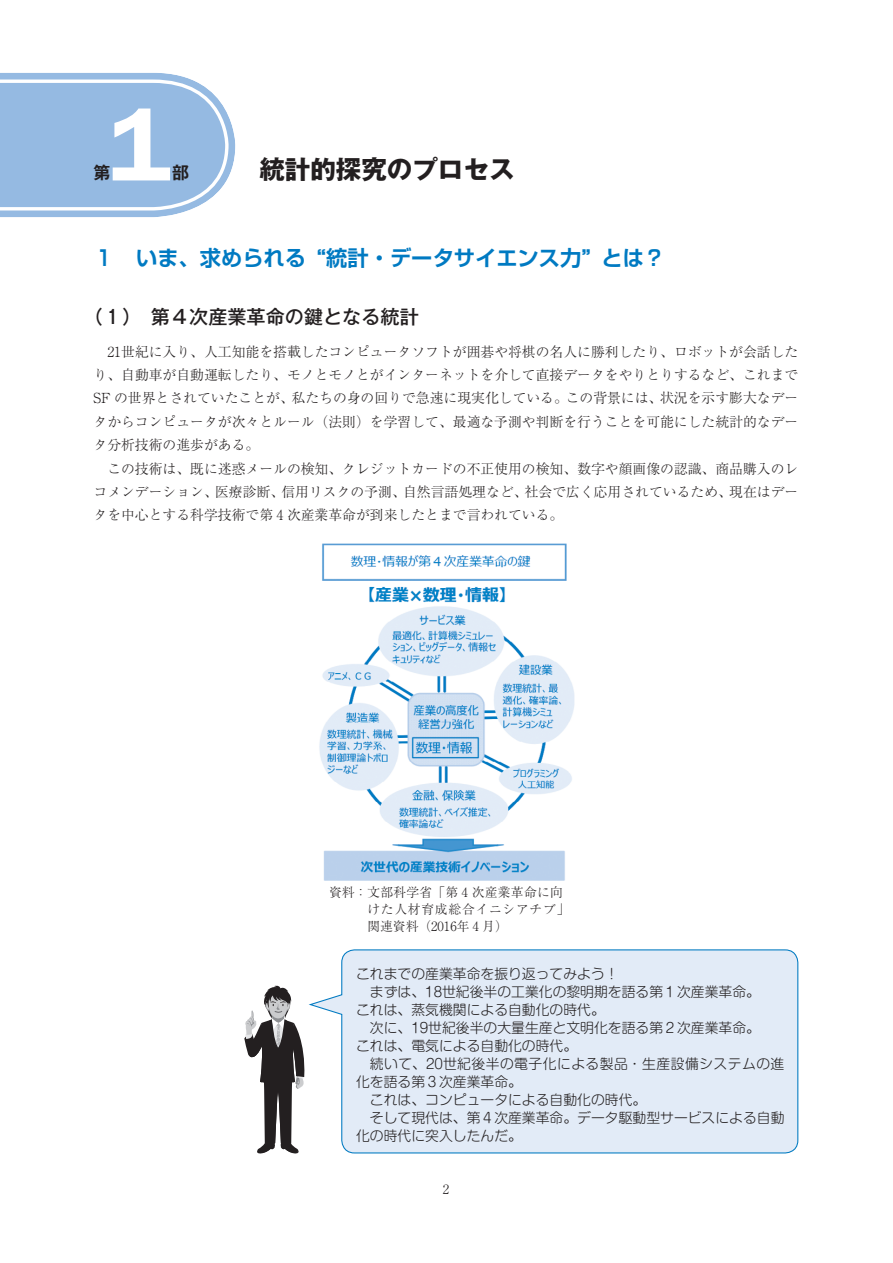
<style>
.page{position:relative;width:893px;height:1263px;background:#fff}
.page>*{position:absolute;margin:0;border:0;box-sizing:border-box;transform-origin:0 0}
.t1{font:600 106.35px "Franklin Gothic";color:#fff}
.t2{font:700 25.5px "Gothic MB101 Pr 6";color:#231f20}
.t3{font:700 21.3px "Shin Go Pr 6 De";color:#007ac2}
.t4{font:500 19.2px "Gothic MB101 Pr 6";color:#231f20}
.t5{font:700 16.95px "Gothic MB101 Pr 6 De";color:#231f20}
.t6{font:300 13.8px/23.4px "Ryumin Pr 6";color:#231f20;text-align:justify}
.t7{font:300 13.8px/18.1px "Shin M Go Pr 6";color:#231f20}
.t8{font:300 12.75px/17px "Ryumin Pr 6";letter-spacing:.025em;color:#231f20}
.s1{font-family:"TH Shingo Gaiji DB";font-weight:400}
.s2{font-family:"TH Gotic MB101 Gaiji M";font-weight:400}
.s3{font-family:"Gothic MB101 Pro"}
.s4{font-family:"TH Ryumin Gaiji L";font-weight:400}
</style>
<div class="page">
<svg style="left:309px;top:949px;width:490px;height:205px"></svg>
<svg style="left:244px;top:986px;width:60px;height:167px"></svg>
<img style="left:319px;top:543px;width:256px;height:338px">
<svg style="left:0;top:73px;width:236px;height:144px"></svg>
<h1 class="t1" style="left:108px;top:79px;width:64px">1</h1>
<p class="t5" style="left:172px;top:158px;width:19px">部</p>
<h2 class="t2" style="left:259px;top:148px;width:257px">統計的探究のプロセス</h2>
<p class="t5" style="left:94px;top:158px;width:19px">第</p>
<h3 class="t3" style="left:94px;top:240px;width:573px"><span class="s1">１</span> いま、求められる “統計・データサイエンス力” とは？</h3>
<h3 class="t4" style="left:84px;top:300px;width:336px">（<span class="s2">１</span>）第<span class="s3">４</span>次産業革命の鍵となる統計</h3>
<p class="t6" style="left:94px;top:339px;width:706px;text-indent:14px">21世紀に入り、人工知能を搭載したコンピュータソフトが囲碁や将棋の名人に勝利したり、ロボットが会話したり、自動車が自動運転したり、モノとモノとがインターネットを介して直接データをやりとりするなど、これまでSF の世界とされていたことが、私たちの身の回りで急速に現実化している。この背景には、状況を示す膨大なデータからコンピュータが次々とルール（法則）を学習して、最適な予測や判断を行うことを可能にした統計的なデータ分析技術の進歩がある。</p>
<p class="t6" style="left:94px;top:456px;width:706px;text-indent:14px">この技術は、既に迷惑メールの検知、クレジットカードの不正使用の検知、数字や顔画像の認識、商品購入のレコメンデーション、医療診断、信用リスクの予測、自然言語処理など、社会で広く応用されているため、現在はデータを中心とする科学技術で第<span class="s4">４</span>次産業革命が到来したとまで言われている。</p>
<p class="t8" style="left:367px;top:882px;width:204px;text-indent:-38px">資料：文部科学省「第<span class="s4">４</span>次産業革命に向けた人材育成総合イニシアチブ」関連資料（2016年<span class="s4">４</span>月）</p>
<p class="t7" style="left:356px;top:963px;width:430px">これまでの産業革命を振り返ってみよう！<br>　まずは、18世紀後半の工業化の黎明期を語る第１次産業革命。<br>これは、蒸気機関による自動化の時代。<br>　次に、19世紀後半の大量生産と文明化を語る第２次産業革命。<br>これは、電気による自動化の時代。<br>　続いて、20世紀後半の電子化による製品・生産設備システムの進化を語る第３次産業革命。<br>　これは、コンピュータによる自動化の時代。<br>　そして現代は、第４次産業革命。データ駆動型サービスによる自動化の時代に突入したんだ。</p>
<p class="t8" style="left:443px;top:1180px;width:8px">2</p>
</div>
